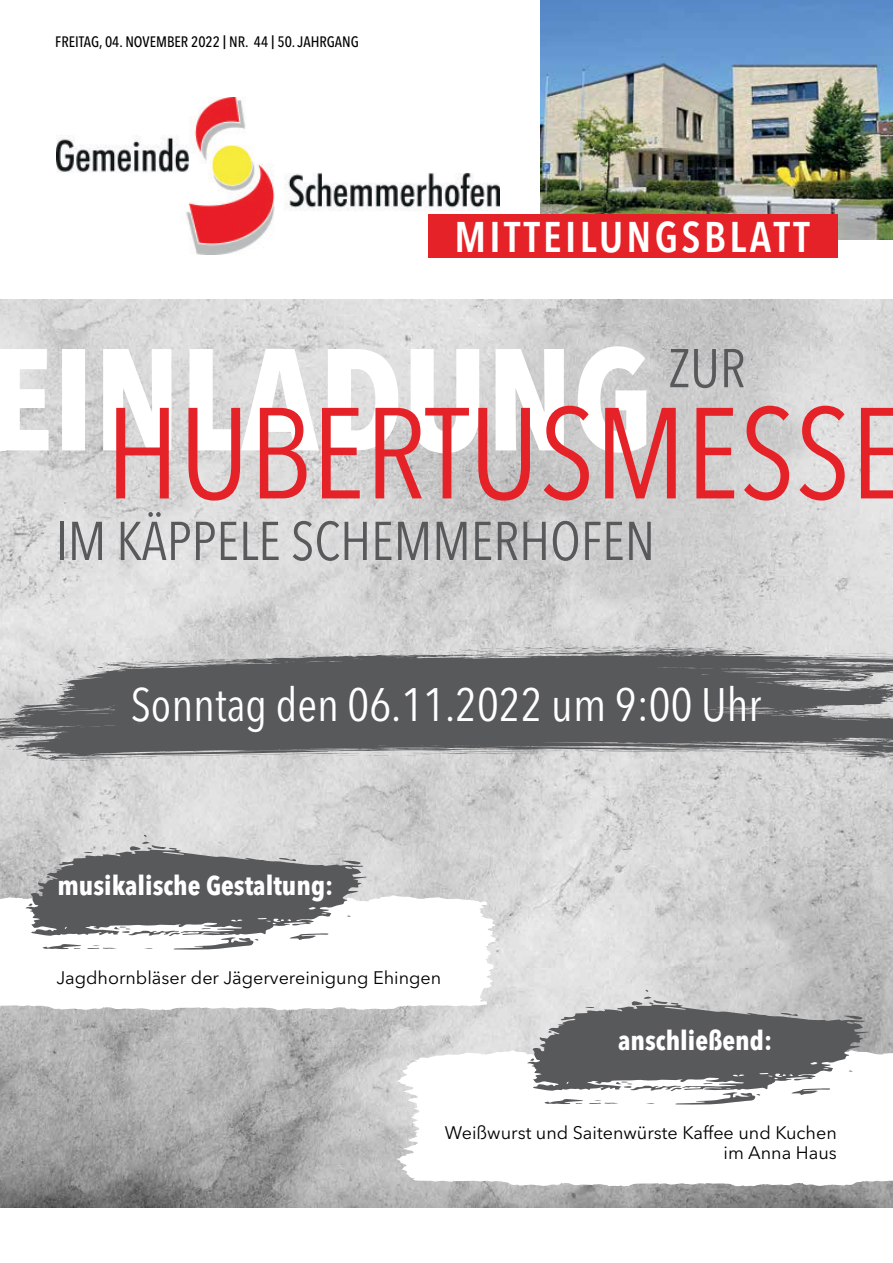
<style>
.page{position:relative;width:893px;height:1263px;background:#fff}
.page>*{position:absolute;margin:0;border:0;box-sizing:border-box;transform-origin:0 0}
.t1{font:condensed 54px "Avenir Next W1 G";color:#58595b}
.t2{font:condensed 46.5px "Avenir Next W1 G";color:#fff}
.t3{font:42.45px "Avenir Next W1 G Cn Demi";letter-spacing:.08em;color:#fff}
.t4{font:700 condensed 27px "Avenir Next W1 G";color:#fff}
.t5{font:18px/19.5px "Avenir Next W1 G";color:#000;text-align:right}
.t6{font:500 condensed 15px "Avenir Next W1 G";color:#000}
</style>
<div class="page">
<img style="left:540px;top:0;width:353px;height:239px">
<img style="left:56px;top:97px;width:443px;height:158px">
<div style="left:429px;top:214px;width:409px;height:43px;background:#e52227"></div>
<img style="left:0;top:300px;width:893px;height:908px">
<svg style="left:0;top:346px;width:646px;height:107px"></svg>
<div style="left:0;top:349px;width:5px;height:101px;background:#fff"></div>
<svg style="left:116px;top:406px;width:777px;height:95px;background:#dda4a5"></svg>
<svg style="left:0;top:646px;width:893px;height:115px;background:#797a7b"></svg>
<svg style="left:0;top:895px;width:496px;height:115px"></svg>
<svg style="left:25px;top:835px;width:342px;height:115px"></svg>
<svg style="left:397px;top:1050px;width:496px;height:136px"></svg>
<svg style="left:527px;top:990px;width:341px;height:115px"></svg>
<p class="t6" style="left:55px;top:29px;width:305px">FREITAG, 04. NOVEMBER 2022 NR. 44 50. JAHRGAN G</p>
<h3 class="t3" style="left:454px;top:203px;width:357px">MITTEILUNGSBLATT</h3>
<h1 class="t1" style="left:669px;top:325px;width:78px">ZUR</h1>
<h1 class="t1" style="left:55px;top:498px;width:601px">IM KÄPPELE SCHEMMERHOFEN</h1>
<h2 class="t2" style="left:131px;top:667px;width:632px">SONNTAG DEN 06.11.2022 UM 9:00 UHR</h2>
<h3 class="t4" style="left:57px;top:864px;width:277px">musikalische Gestaltung:</h3>
<p class="t5" style="left:56px;top:967px;width:386px">Jagdhornbläser der Jägervereinigung Ehingen</p>
<h3 class="t4" style="left:618px;top:1019px;width:156px">anschließend:</h3>
<p class="t5" style="left:445px;top:1122px;width:393px">Weißwurst und Saitenwürste Kaffee und Kuchen im Anna Haus</p>
</div>
